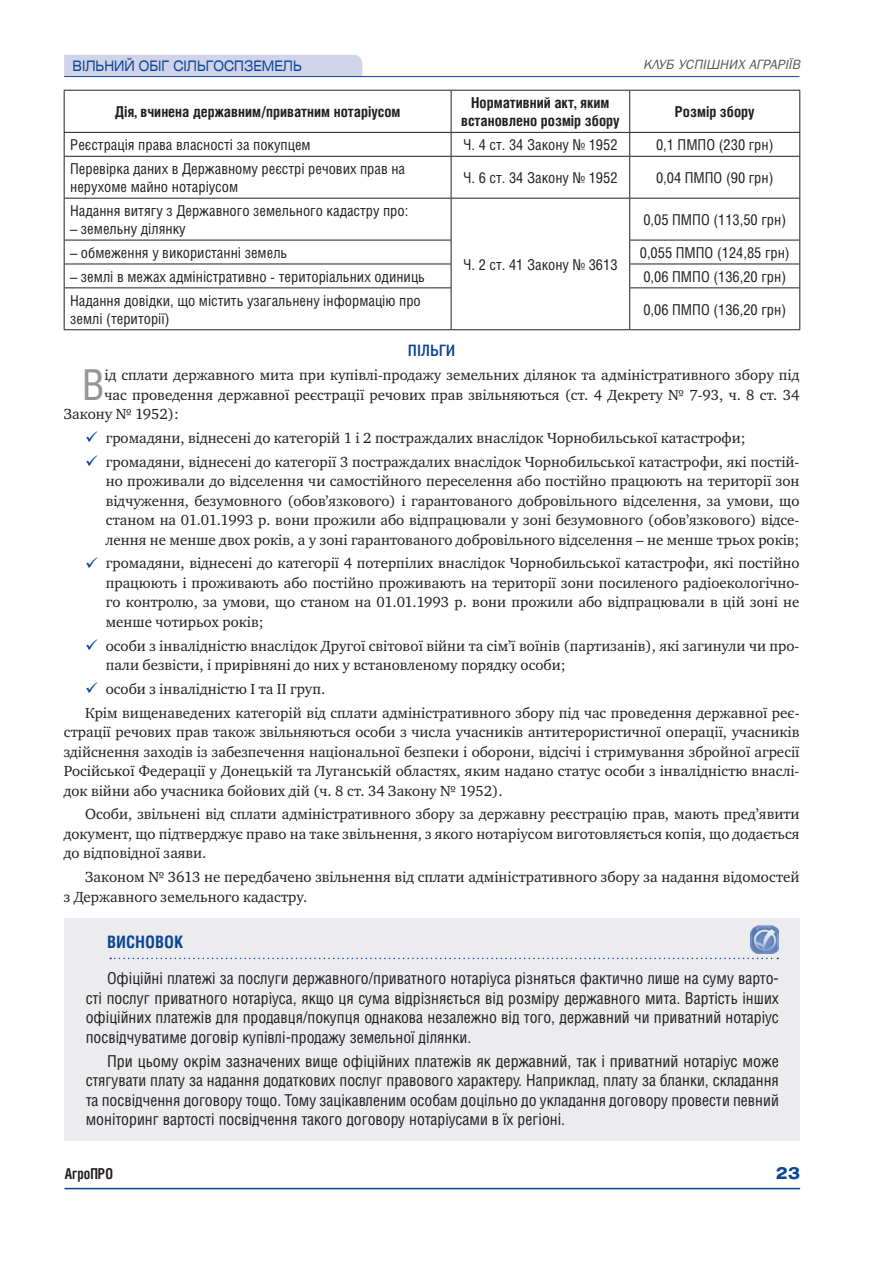
<style>
.page{position:relative;width:893px;height:1263px;background:#fff}
.page>*{position:absolute;margin:0;border:0;box-sizing:border-box;transform-origin:0 0}
.t1{font:40.95px "AG Letterica Condensed C";color:#939598}
.t2{font:700 16.5px "AG Letterica Condensed C";color:#094594}
.t3{font:16.5px "Franklin Gothic Medi Cond OSC";color:#094594}
.t4{font:700 16.5px "Helios Ext";color:#094594}
.t5{font:15.75px/19.5px "AG Letterica Condensed C";color:#231f20;text-align:justify}
.t6{font:15px/19.5px "Charter ITC";color:#231f20;text-align:justify}
.t7{font:15px/18px "Helios Cond";color:#231f20}
.t8{font:700 15px/18px "Helios Cond";color:#231f20;text-align:center}
.t9{font:700 15px "Helios Cond";color:#231f20;scale:.91 1}
.t10{font:14.4px "Helios Ext";color:#094594;scale:.83 1}
.t11{font:italic 13.5px "Bloknot";color:#57585a}
.s1{color:#094594}
</style>
<div class="page">
<hr style="left:64px;top:1188px;width:736px;height:1px;background:#094594">
<div style="left:64px;top:55px;width:298px;height:21px;background:#d1d3e8"></div>
<hr style="left:64px;top:76px;width:735px;height:1px;background:#094594">
<hr style="left:64px;top:90px;width:387px;height:1px;background:#231f20">
<hr style="left:64px;top:91px;width:1px;height:41px;background:#231f20">
<hr style="left:451px;top:90px;width:179px;height:1px;background:#231f20">
<hr style="left:451px;top:91px;width:1px;height:41px;background:#231f20">
<hr style="left:630px;top:90px;width:170px;height:1px;background:#231f20">
<hr style="left:629px;top:91px;width:1px;height:41px;background:#231f20">
<hr style="left:799px;top:91px;width:1px;height:41px;background:#231f20">
<hr style="left:64px;top:132px;width:387px;height:1px;background:#231f20">
<svg style="left:64px;top:133px;width:1px;height:23px"></svg>
<hr style="left:451px;top:132px;width:179px;height:1px;background:#231f20">
<svg style="left:451px;top:133px;width:1px;height:23px"></svg>
<hr style="left:630px;top:132px;width:170px;height:1px;background:#231f20">
<svg style="left:629px;top:133px;width:1px;height:23px"></svg>
<svg style="left:799px;top:133px;width:1px;height:23px"></svg>
<hr style="left:64px;top:156px;width:387px;height:1px;background:#231f20">
<hr style="left:64px;top:157px;width:1px;height:41px;background:#231f20">
<hr style="left:451px;top:156px;width:179px;height:1px;background:#231f20">
<hr style="left:451px;top:157px;width:1px;height:41px;background:#231f20">
<hr style="left:630px;top:156px;width:170px;height:1px;background:#231f20">
<hr style="left:629px;top:157px;width:1px;height:41px;background:#231f20">
<hr style="left:799px;top:157px;width:1px;height:41px;background:#231f20">
<hr style="left:64px;top:198px;width:387px;height:1px;background:#231f20">
<hr style="left:64px;top:199px;width:1px;height:41px;background:#231f20">
<hr style="left:451px;top:198px;width:179px;height:1px;background:#231f20">
<hr style="left:451px;top:199px;width:1px;height:41px;background:#231f20">
<hr style="left:630px;top:198px;width:170px;height:1px;background:#231f20">
<hr style="left:629px;top:199px;width:1px;height:41px;background:#231f20">
<hr style="left:799px;top:199px;width:1px;height:41px;background:#231f20">
<hr style="left:64px;top:240px;width:387px;height:1px;background:#231f20">
<hr style="left:629px;top:240px;width:171px;height:1px;background:#231f20">
<hr style="left:64px;top:264px;width:387px;height:1px;background:#231f20">
<svg style="left:64px;top:240px;width:1px;height:47px"></svg>
<svg style="left:451px;top:240px;width:1px;height:47px"></svg>
<hr style="left:629px;top:264px;width:171px;height:1px;background:#231f20">
<svg style="left:629px;top:240px;width:1px;height:47px"></svg>
<svg style="left:799px;top:240px;width:1px;height:47px"></svg>
<hr style="left:64px;top:287px;width:387px;height:1px;background:#231f20">
<hr style="left:64px;top:288px;width:1px;height:41px;background:#231f20">
<hr style="left:451px;top:288px;width:1px;height:41px;background:#231f20">
<hr style="left:629px;top:287px;width:171px;height:1px;background:#231f20">
<hr style="left:629px;top:288px;width:1px;height:41px;background:#231f20">
<hr style="left:799px;top:288px;width:1px;height:41px;background:#231f20">
<hr style="left:64px;top:329px;width:387px;height:1px;background:#231f20">
<hr style="left:451px;top:329px;width:179px;height:1px;background:#231f20">
<hr style="left:630px;top:329px;width:170px;height:1px;background:#231f20">
<div style="left:64px;top:918px;width:736px;height:223px;background:#ececee"></div>
<svg style="left:110px;top:958px;width:668px;height:1px"></svg>
<img style="left:751px;top:925px;width:28px;height:28px">
<p class="t10" style="left:73px;top:57px;width:278px">ВІЛЬНИЙ ОБІГ СІЛЬГОСПЗЕМЕЛЬ</p>
<p class="t8" style="left:115px;top:103px;width:287px">Дія, вчинена державним/приватним нотаріусом</p>
<p class="t8" style="left:461px;top:94px;width:160px">Нормативний акт, яким встановлено розмір збору</p>
<p class="t8" style="left:675px;top:103px;width:81px">Розмір збору</p>
<p class="t7" style="left:70px;top:136px;width:242px">Реєстрація права власності за покупцем</p>
<p class="t7" style="left:463px;top:136px;width:156px">Ч. 4 ст. 34 Закону № 1952</p>
<p class="t7" style="left:656px;top:136px;width:119px">0,1 ПМПО (230 грн)</p>
<p class="t7" style="left:70px;top:160px;width:336px">Перевірка даних в Державному реєстрі речових прав на нерухоме майно нотаріусом</p>
<p class="t7" style="left:463px;top:169px;width:156px">Ч. 6 ст. 34 Закону № 1952</p>
<p class="t7" style="left:656px;top:169px;width:119px">0,04 ПМПО (90 грн)</p>
<p class="t7" style="left:70px;top:201px;width:340px">Надання витягу з Державного земельного кадастру про:</p>
<p class="t7" style="left:70px;top:219px;width:117px">– земельну ділянку</p>
<p class="t7" style="left:463px;top:255px;width:156px">Ч. 2 ст. 41 Закону № 3613</p>
<p class="t11" style="left:643px;top:57px;width:158px">КЛУБ УСПІШНИХ АГРАРІЇВ</p>
<p class="t7" style="left:643px;top:210px;width:144px">0,05 ПМПО (113,50 грн)</p>
<p class="t7" style="left:70px;top:243px;width:219px">– обмеження у використанні земель</p>
<p class="t7" style="left:640px;top:243px;width:151px">0,055 ПМПО (124,85 грн)</p>
<p class="t7" style="left:70px;top:267px;width:356px">– землі в межах адміністративно - територіальних одиниць</p>
<p class="t7" style="left:643px;top:267px;width:144px">0,06 ПМПО (136,20 грн)</p>
<p class="t7" style="left:70px;top:291px;width:352px">Надання довідки, що містить узагальнену інформацію про землі (території)</p>
<p class="t7" style="left:643px;top:300px;width:144px">0,06 ПМПО (136,20 грн)</p>
<p class="t3" style="left:408px;top:342px;width:49px">ПІЛЬГИ</p>
<h1 class="t1" style="left:82px;top:360px;width:24px">В</h1>
<p class="t6" style="left:105px;top:365px;width:696px">ід сплати державного мита при купівлі-продажу земельних ділянок та адміністративного збору під</p>
<p class="t6" style="left:105px;top:385px;width:696px">час проведення державної реєстрації речових прав звільняються (ст. 4 Декрету № 7-93, ч. 8 ст. 34</p>
<p class="t6" style="left:64px;top:404px;width:117px">Закону № 1952):</p>
<p class="t6" style="left:85px;top:428px;width:662px"><span class="s1">✓</span> громадяни, віднесені до категорій 1 і 2 постраждалих внаслідок Чорнобильської катастрофи;</p>
<p class="t6" style="left:106px;top:452px;width:695px;text-indent:-21px"><span class="s1">✓</span> громадяни, віднесені до категорії 3 постраждалих внаслідок Чорнобильської катастрофи, які постій&shy;но проживали до відселення чи самостійного переселення або постійно працюють на території зон відчуження, безумовного (обов’язкового) і гарантованого добровільного відселення, за умови, що станом на 01.01.1993 р. вони прожили або відпрацювали у зоні безумовного (обов’язкового) відсе&shy;лення не менше двох років, а у зоні гарантованого добровільного відселення – не менше трьох років;</p>
<p class="t6" style="left:106px;top:553px;width:695px;text-indent:-21px"><span class="s1">✓</span> громадяни, віднесені до категорії 4 потерпілих внаслідок Чорнобильської катастрофи, які постійно працюють і проживають або постійно проживають на території зони посиленого радіоекологічно&shy;го контролю, за умови, що станом на 01.01.1993 р. вони прожили або відпрацювали в цій зоні не менше чотирьох років;</p>
<p class="t6" style="left:106px;top:636px;width:695px;text-indent:-21px"><span class="s1">✓</span> особи з інвалідністю внаслідок Другої світової війни та сім’ї воїнів (партизанів), які загинули чи про&shy;пали безвісти, і прирівняні до них у встановленому порядку особи;</p>
<p class="t6" style="left:85px;top:677px;width:716px;line-height:23.7px"><span class="s1">✓</span> особи з інвалідністю I та II груп.<br>Крім вищенаведених категорій від сплати адміністративного збору під час проведення державної реє-</p>
<p class="t6" style="left:64px;top:722px;width:737px">страції речових прав також звільняються особи з числа учасників антитерористичної операції, учасників здійснення заходів із забезпечення національної безпеки і оборони, відсічі і стримування збройної агресії Російської Федерації у Донецькій та Луганській областях, яким надано статус особи з інвалідністю внаслі&shy;док війни або учасника бойових дій (ч. 8 ст. 34 Закону № 1952).</p>
<p class="t6" style="left:64px;top:804px;width:737px;text-indent:21px">Особи, звільнені від сплати адміністративного збору за державну реєстрацію прав, мають пред’явити документ, що підтверджує право на таке звільнення, з якого нотаріусом виготовляється копія, що додається до відповідної заяви.</p>
<p class="t6" style="left:64px;top:867px;width:737px;text-indent:21px">Законом № 3613 не передбачено звільнення від сплати адміністративного збору за надання відомостей з Державного земельного кадастру.</p>
<p class="t2" style="left:107px;top:932px;width:78px">ВИСНОВОК</p>
<p class="t5" style="left:86px;top:969px;width:695px;text-indent:21px">Офіційні платежі за послуги державного/приватного нотаріуса різняться фактично лише на суму варто&shy;сті послуг приватного нотаріуса, якщо ця сума відрізняється від розміру державного мита. Вартість інших офіційних платежів для продавця/покупця однакова незалежно від того, державний чи приватний нотаріус посвідчуватиме договір купівлі-продажу земельної ділянки.</p>
<p class="t5" style="left:86px;top:1051px;width:695px;text-indent:21px">При цьому окрім зазначених вище офіційних платежів як державний, так і приватний нотаріус може стягувати плату за надання додаткових послуг правового характеру. Наприклад, плату за бланки, складання та посвідчення договору тощо. Тому зацікавленим особам доцільно до укладання договору провести певний моніторинг вартості посвідчення такого договору нотаріусами в їх регіоні.</p>
<p class="t9" style="left:65px;top:1164px;width:54px">АгроПРO</p>
<p class="t4" style="left:776px;top:1163px;width:26px">23</p>
</div>
